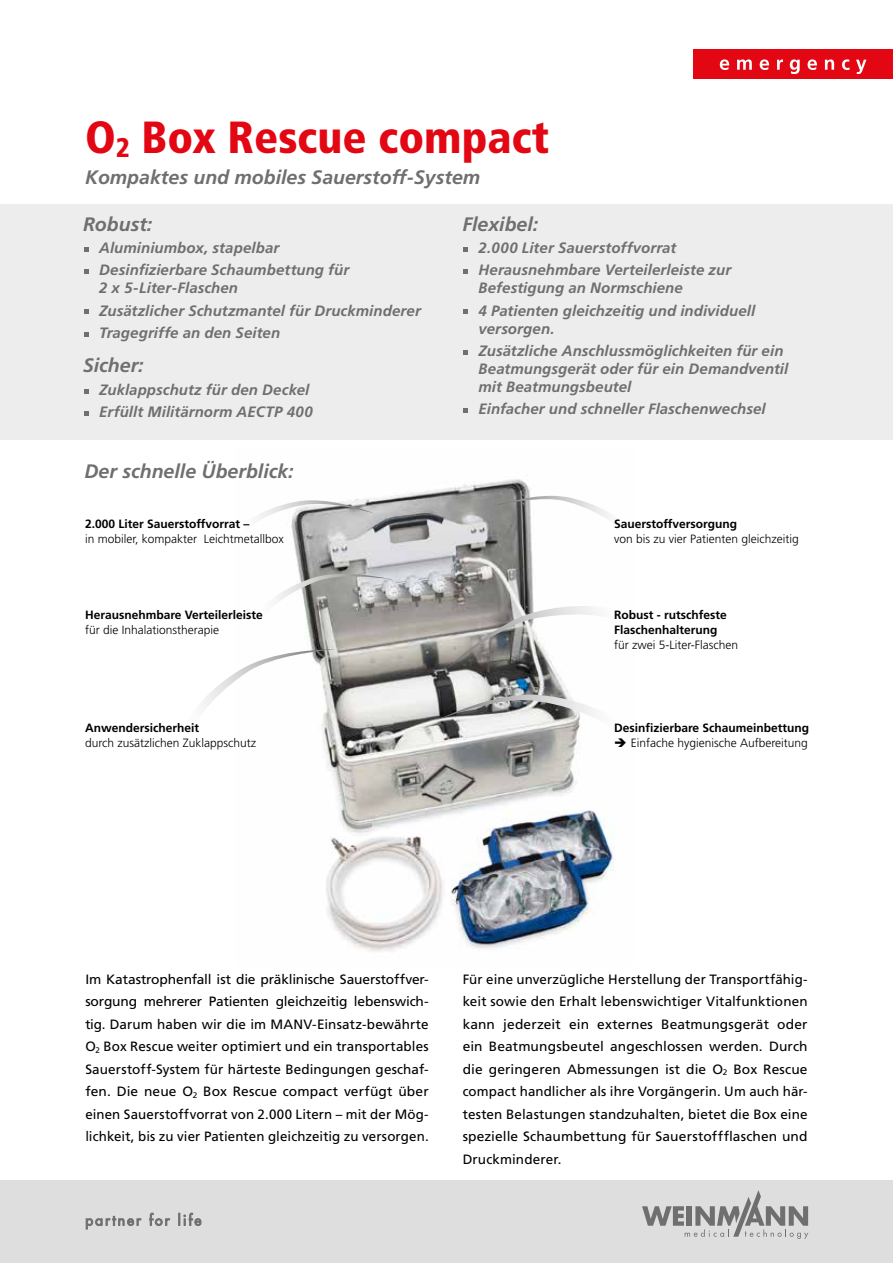
<style>
.page{position:relative;width:893px;height:1263px;background:#fff}
.page>*{position:absolute;margin:0;border:0;box-sizing:border-box;transform-origin:0 0}
.t1{font:900 condensed 45px "Frutiger LT";color:#e30613}
.t2{font:italic 700 19.5px "Frutiger LT";color:#706f6f}
.t3{font:italic 700 15px/22.2px "Frutiger LT";letter-spacing:.005em;color:#706f6f}
.t4{font:13.5px/22.5px "Frutiger LT";letter-spacing:.01em;color:#000;text-align:justify}
.t5{font:300 12px "Frutiger LT";color:#000}
.t6{font:700 12px/15px "Frutiger LT";color:#000}
</style>
<div class="page">
<div style="left:693px;top:49px;width:200px;height:30px;background:#e30613"></div>
<svg style="left:720px;top:59px;width:9px;height:11px"></svg>
<svg style="left:737px;top:59px;width:15px;height:11px"></svg>
<svg style="left:760px;top:59px;width:9px;height:11px"></svg>
<svg style="left:777px;top:59px;width:6px;height:11px"></svg>
<svg style="left:790px;top:59px;width:10px;height:15px"></svg>
<svg style="left:807px;top:59px;width:10px;height:11px"></svg>
<svg style="left:825px;top:59px;width:9px;height:11px"></svg>
<svg style="left:842px;top:59px;width:8px;height:11px"></svg>
<svg style="left:856px;top:60px;width:10px;height:14px"></svg>
<div style="left:0;top:1180px;width:893px;height:83px;background:#dedede"></div>
<svg style="left:642px;top:1190px;width:166px;height:49px"></svg>
<svg style="left:86px;top:1213px;width:115px;height:16px"></svg>
<img style="left:292px;top:479px;width:323px;height:473px">
<div style="left:0;top:204px;width:893px;height:236px;background:#ededed"></div>
<svg style="left:258px;top:500px;width:117px;height:33px"></svg>
<svg style="left:275px;top:573px;width:115px;height:44px"></svg>
<svg style="left:492px;top:495px;width:123px;height:36px"></svg>
<svg style="left:447px;top:606px;width:168px;height:63px"></svg>
<svg style="left:436px;top:695px;width:179px;height:36px"></svg>
<svg style="left:202px;top:649px;width:134px;height:82px"></svg>
<svg style="left:84px;top:247px;width:5px;height:5px"></svg>
<svg style="left:84px;top:269px;width:5px;height:5px"></svg>
<svg style="left:84px;top:310px;width:5px;height:4px"></svg>
<svg style="left:84px;top:332px;width:5px;height:4px"></svg>
<svg style="left:84px;top:389px;width:5px;height:5px"></svg>
<svg style="left:84px;top:411px;width:5px;height:5px"></svg>
<svg style="left:463px;top:247px;width:5px;height:5px"></svg>
<svg style="left:463px;top:269px;width:5px;height:5px"></svg>
<svg style="left:463px;top:310px;width:5px;height:4px"></svg>
<svg style="left:463px;top:350px;width:5px;height:4px"></svg>
<svg style="left:463px;top:408px;width:5px;height:5px"></svg>
<h1 class="t1" style="left:85px;top:110px;width:466px">O<sub>2</sub> Box Rescue compact</h1>
<h2 class="t2" style="left:85px;top:165px;width:397px">Kompaktes und mobiles Sauerstoff-System</h2>
<h2 class="t2" style="left:83px;top:213px;width:71px">Robust:</h2>
<p class="t3" style="left:99px;top:237px;width:252px">Aluminiumbox, stapelbar<br>Desinfizierbare Schaumbettung für</p>
<p class="t3" style="left:99px;top:277px;width:323px">2 x 5-Liter-Flaschen<br>Zusätzlicher Schutzmantel für Druckminderer<br>Tragegriffe an den Seiten</p>
<h2 class="t2" style="left:83px;top:354px;width:62px">Sicher:</h2>
<p class="t3" style="left:99px;top:379px;width:215px">Zuklappschutz für den Deckel<br>Erfüllt Militärnorm AECTP 400</p>
<h2 class="t2" style="left:85px;top:459px;width:211px">Der schnelle Überblick:</h2>
<p class="t6" style="left:85px;top:517px;width:166px">2.000 Liter Sauerstoffvorrat –</p>
<p class="t5" style="left:85px;top:532px;width:200px">in mobiler, kompakter Leichtmetallbox</p>
<p class="t6" style="left:85px;top:607px;width:179px">Herausnehmbare Verteilerleiste</p>
<p class="t5" style="left:85px;top:623px;width:136px">für die Inhalationstherapie</p>
<p class="t6" style="left:85px;top:721px;width:116px">Anwendersicherheit</p>
<p class="t5" style="left:85px;top:736px;width:173px">durch zusätzlichen Zuklappschutz</p>
<h2 class="t2" style="left:462px;top:213px;width:77px">Flexibel:</h2>
<p class="t3" style="left:478px;top:237px;width:254px">2.000 Liter Sauerstoffvorrat<br>Herausnehmbare Verteilerleiste zur</p>
<p class="t3" style="left:478px;top:277px;width:278px">Befestigung an Normschiene<br>4 Patienten gleichzeitig und individuell</p>
<p class="t3" style="left:478px;top:317px;width:306px">versorgen.<br>Zusätzliche Anschlussmöglichkeiten für ein</p>
<p class="t3" style="left:478px;top:360px;width:311px;line-height:18px">Beatmungsgerät oder für ein Demandventil mit Beatmungsbeutel</p>
<p class="t3" style="left:478px;top:398px;width:289px">Einfacher und schneller Flaschenwechsel</p>
<p class="t6" style="left:614px;top:517px;width:125px">Sauerstoffversorgung</p>
<p class="t5" style="left:614px;top:532px;width:186px">von bis zu vier Patienten gleichzeitig</p>
<p class="t6" style="left:614px;top:607px;width:114px">Robust - rutschfeste<br>Flaschenhalterung</p>
<p class="t5" style="left:614px;top:638px;width:125px">für zwei 5-Liter-Flaschen</p>
<p class="t6" style="left:614px;top:721px;width:197px">Desinfizierbare Schaumeinbettung</p>
<p class="t5" style="left:614px;top:736px;width:195px">➔ Einfache hygienische Aufbereitung</p>
<p class="t4" style="left:85px;top:968px;width:345px">Im Katastrophenfall ist die präklinische Sauerstoffver&shy;sorgung mehrerer Patienten gleichzeitig lebenswich&shy;tig. Darum haben wir die im MANV-Einsatz-bewährte O<sub>2</sub> Box Rescue weiter optimiert und ein transportables Sauerstoff-System für härteste Bedingungen geschaf&shy;fen. Die neue O<sub>2</sub> Box Rescue compact verfügt über einen Sauerstoffvorrat von 2.000 Litern – mit der Mög&shy;lichkeit, bis zu vier Patienten gleichzeitig zu versorgen.</p>
<p class="t4" style="left:463px;top:968px;width:346px">Für eine unverzügliche Herstellung der Transportfähig&shy;keit sowie den Erhalt lebenswichtiger Vitalfunktionen kann jederzeit ein externes Beatmungsgerät oder ein Beatmungsbeutel angeschlossen werden. Durch die geringeren Abmessungen ist die O<sub>2</sub> Box Rescue compact handlicher als ihre Vorgängerin. Um auch här&shy;testen Belastungen standzuhalten, bietet die Box eine spezielle Schaumbettung für Sauerstoffflaschen und Druckminderer.</p>
</div>
